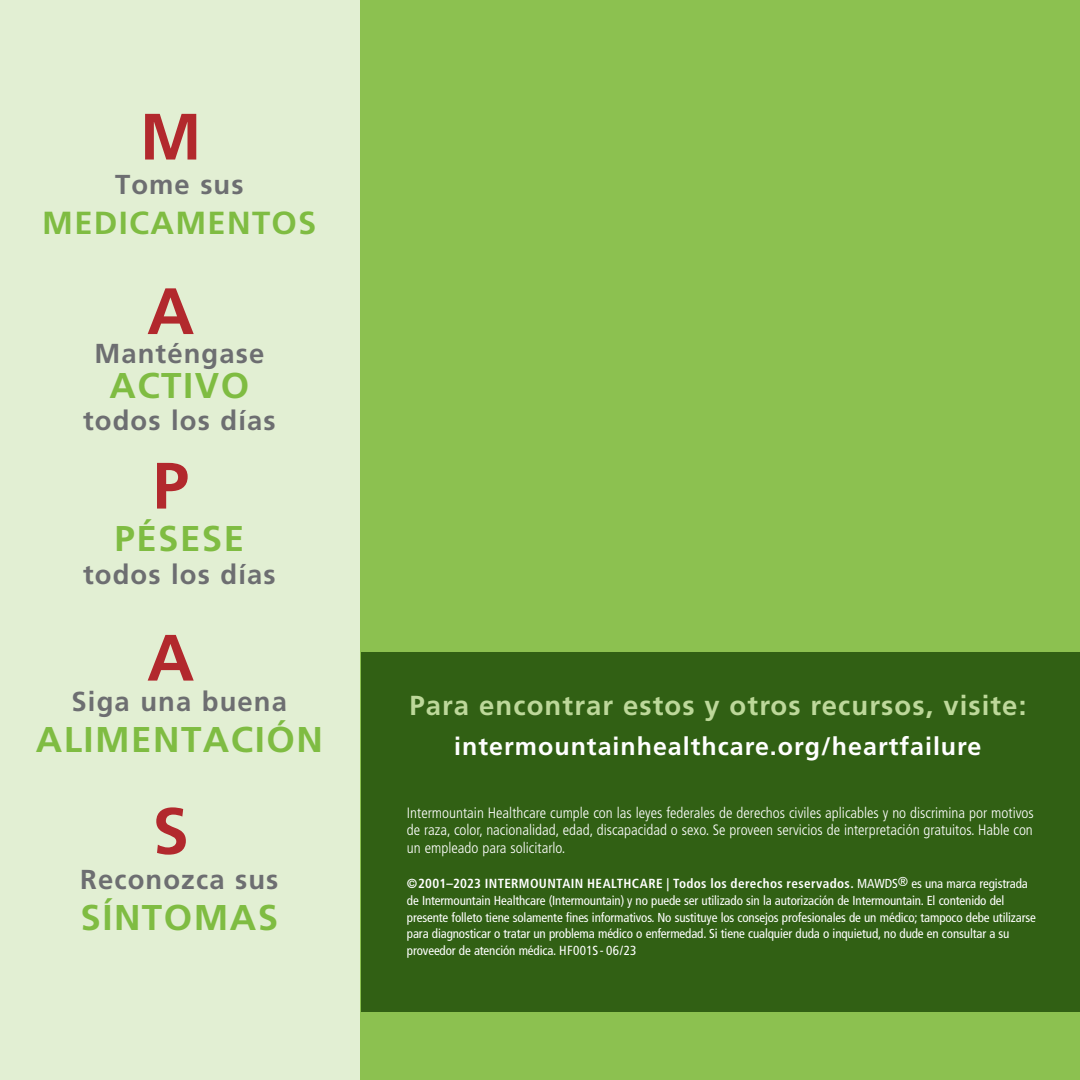
<style>
.page{position:relative;width:1080px;height:1080px;background:#8cc150}
.page>*{position:absolute;margin:0;border:0;box-sizing:border-box;transform-origin:0 0}
.t1{font:700 65.5px "Frutiger LT Std";color:#b2292d}
.t2{font:700 35.75px "Frutiger LT Std";letter-spacing:.04em;color:#7fbc42}
.t3{font:700 32px "Frutiger LT Std";letter-spacing:.04em;color:#7fbc42}
.t4{font:700 27.5px "Frutiger LT Std";letter-spacing:.04em;color:#6d6e71}
.t5{font:700 27.5px "Frutiger LT Std";letter-spacing:.04em;color:#bdd89a}
.t6{font:700 25px "Frutiger LT Std";letter-spacing:.04em;color:#fff}
.text{font:300 condensed 15px/17.5px "Frutiger LT Std";color:#fff;text-align:justify}
.text-2{font:700 condensed 13.25px "Frutiger LT Std";letter-spacing:.025em;color:#fff}
.text-3{font:condensed 13px/17px "Frutiger LT Std";letter-spacing:-.01em;color:#fff}
.s1{font-weight:400;font-size:13px}
.s2{font-size:13.25px}
</style>
<div class="page">
<div style="left:361px;top:652px;width:719px;height:360px;background:#316014"></div>
<div style="left:0;top:0;width:360px;height:1080px;background:#e2efd3"></div>
<p class="t1" style="left:140px;top:98px;width:63px">M</p>
<p class="t4" style="left:115px;top:168px;width:130px">Tome sus</p>
<p class="t3" style="left:42px;top:205px;width:276px">MEDICAMENTOS</p>
<p class="t1" style="left:147px;top:273px;width:49px">A</p>
<p class="t4" style="left:94px;top:337px;width:171px">Manténgase</p>
<p class="t2" style="left:109px;top:364px;width:141px">ACTIVO</p>
<p class="t4" style="left:83px;top:405px;width:194px">todos los días</p>
<p class="t1" style="left:152px;top:447px;width:38px">P</p>
<p class="t2" style="left:115px;top:518px;width:131px">PÉSESE</p>
<p class="t4" style="left:83px;top:558px;width:194px">todos los días</p>
<p class="t1" style="left:147px;top:619px;width:49px">A</p>
<p class="t4" style="left:72px;top:685px;width:217px">Siga una buena</p>
<p class="t2" style="left:36px;top:718px;width:288px">ALIMENTACIÓN</p>
<p class="t1" style="left:152px;top:793px;width:38px">S</p>
<p class="t4" style="left:80px;top:863px;width:200px">Reconozca sus</p>
<p class="t2" style="left:81px;top:897px;width:199px">SÍNTOMAS</p>
<p class="t5" style="left:409px;top:690px;width:618px">Para encontrar estos y otros recursos, visite:</p>
<p class="t6" style="left:454px;top:731px;width:529px">intermountainhealthcare.org/heartfailure</p>
<p class="text" style="left:407px;top:804px;width:628px">Intermountain Healthcare cumple con las leyes federales de derechos civiles aplicables y no discrimina por motivos de raza, color, nacionalidad, edad, discapacidad o sexo. Se proveen servicios de interpretación gratuitos. Hable con un empleado para solicitarlo.</p>
<p class="text-2" style="left:407px;top:875px;width:622px">©2001–2023 INTERMOUNTAIN HEALTHCARE | Todos los derechos reservados. <span class="s1">MAWDS</span><sup>®</sup> <span class="s1">es una marca registrada</span></p>
<p class="text-3" style="left:407px;top:892px;width:630px">de Intermountain Healthcare (Intermountain) y no puede ser utilizado sin la autorización de Intermountain. El contenido del presente folleto tiene solamente fines informativos. No sustituye los consejos profesionales de un médico; tampoco debe utilizarse para diagnosticar o tratar un problema médico o enfermedad. Si tiene cualquier duda o inquietud, no dude en consultar a su proveedor de atención médica. <span class="s2">HF001S - 06/23</span></p>
</div>
